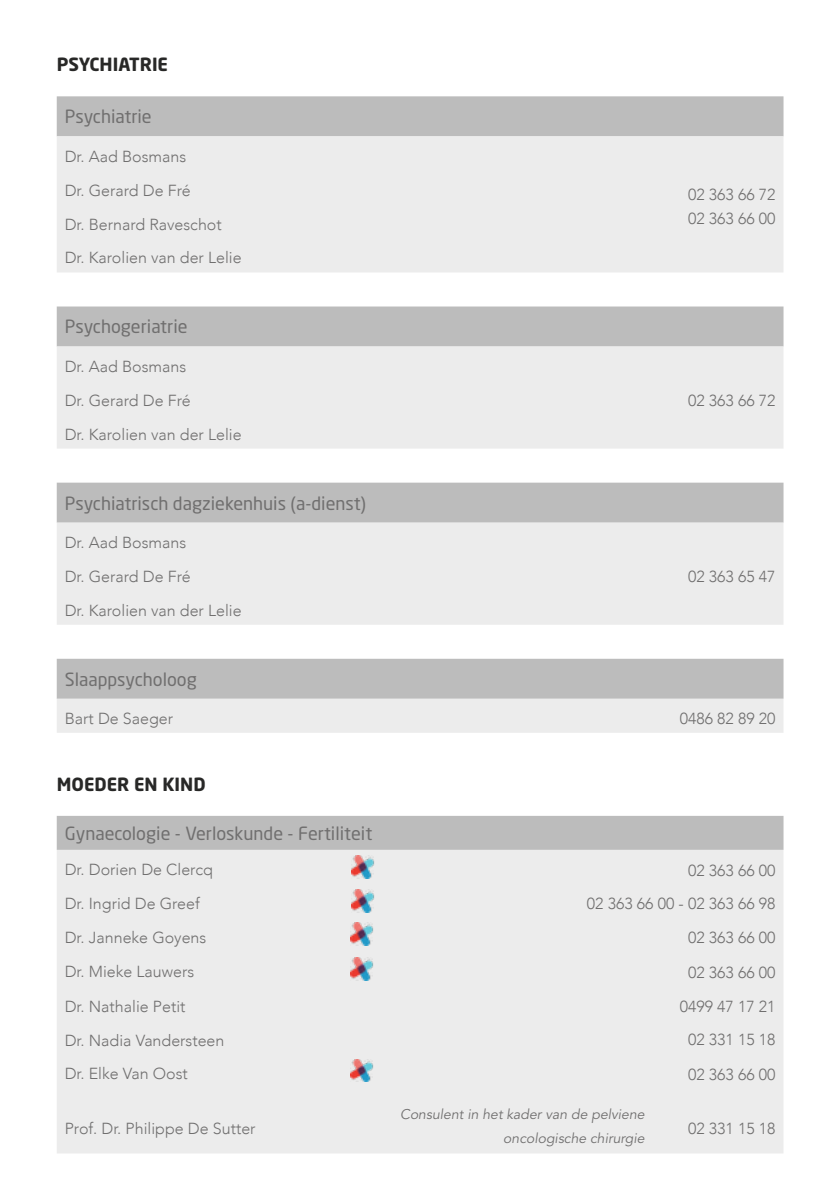
<style>
.page{position:relative;width:840px;height:1191px;background:#fff}
.page>*{position:absolute;margin:0;border:0;box-sizing:border-box;transform-origin:0 0}
.t1{font:18px "Neo Sans Pro";color:#706f6f}
.t2{font:700 18px "Neo Sans Pro";color:#282827}
.t3{font:300 16px/33.6px "Avenir";color:#706f6f}
.t4{font:italic 14px/24px "Avenir LT Std";color:#706f6f;text-align:right}
</style>
<div class="page">
<div style="left:57px;top:96px;width:726px;height:40px;background:#bcbcbc"></div>
<svg style="left:57px;top:136px;width:726px;height:597px;fill:#ececec"></svg>
<div style="left:57px;top:816px;width:726px;height:34px;background:#bcbcbc"></div>
<div style="left:57px;top:850px;width:726px;height:303px;background:#ececec"></div>
<img style="left:350px;top:957px;width:27px;height:23px">
<img style="left:350px;top:1059px;width:27px;height:22px">
<img style="left:351px;top:855px;width:27px;height:23px">
<img style="left:350px;top:922px;width:27px;height:23px">
<img style="left:351px;top:890px;width:27px;height:22px">
<svg style="left:58px;top:1133px;width:15px;height:12px"></svg>
<p class="t2" style="left:57px;top:53px;width:113px">PSYCHIATRIE</p>
<p class="t1" style="left:65px;top:106px;width:88px">Psychiatrie</p>
<p class="t3" style="left:65px;top:140px;width:123px">Dr. Aad Bosmans</p>
<p class="t3" style="left:65px;top:174px;width:178px">Dr. Gerard De Fré<br>Dr. Bernard Raveschot<br>Dr. Karolien van der Lelie</p>
<p class="t1" style="left:65px;top:316px;width:124px">Psychogeriatrie</p>
<p class="t3" style="left:65px;top:349px;width:127px">Dr. Aad Bosmans<br>Dr. Gerard De Fré</p>
<p class="t3" style="left:65px;top:417px;width:178px">Dr. Karolien van der Lelie</p>
<p class="t1" style="left:65px;top:492px;width:303px">Psychiatrisch dagziekenhuis (a-dienst)</p>
<p class="t3" style="left:65px;top:525px;width:127px">Dr. Aad Bosmans<br>Dr. Gerard De Fré</p>
<p class="t3" style="left:65px;top:593px;width:178px">Dr. Karolien van der Lelie</p>
<p class="t3" style="left:687px;top:183px;width:89px;line-height:24px">02 363 66 72<br>02 363 66 00</p>
<p class="t3" style="left:687px;top:384px;width:89px">02 363 66 72</p>
<p class="t3" style="left:687px;top:559px;width:89px">02 363 65 47</p>
<p class="t1" style="left:65px;top:668px;width:133px">Slaappsycholoog</p>
<p class="t3" style="left:65px;top:702px;width:110px">Bart De Saeger</p>
<p class="t3" style="left:679px;top:702px;width:97px">0486 82 89 20</p>
<p class="t2" style="left:57px;top:772px;width:150px">MOEDER EN KIND</p>
<p class="t1" style="left:65px;top:822px;width:309px">Gynaecologie - Verloskunde - Fertiliteit</p>
<p class="t3" style="left:65px;top:852px;width:149px">Dr. Dorien De Clercq</p>
<p class="t3" style="left:687px;top:853px;width:89px">02 363 66 00</p>
<p class="t3" style="left:65px;top:886px;width:136px">Dr. Ingrid De Greef</p>
<p class="t3" style="left:586px;top:886px;width:190px">02 363 66 00 - 02 363 66 98</p>
<p class="t3" style="left:65px;top:920px;width:143px">Dr. Janneke Goyens</p>
<p class="t3" style="left:687px;top:920px;width:89px">02 363 66 00</p>
<p class="t3" style="left:65px;top:954px;width:131px">Dr. Mieke Lauwers</p>
<p class="t3" style="left:687px;top:955px;width:89px">02 363 66 00</p>
<p class="t3" style="left:65px;top:989px;width:122px">Dr. Nathalie Petit</p>
<p class="t3" style="left:679px;top:989px;width:97px">0499 47 17 21</p>
<p class="t3" style="left:65px;top:1023px;width:161px">Dr. Nadia Vandersteen</p>
<p class="t3" style="left:687px;top:1022px;width:89px">02 331 15 18</p>
<p class="t3" style="left:65px;top:1056px;width:125px">Dr. Elke Van Oost</p>
<p class="t3" style="left:687px;top:1057px;width:89px">02 363 66 00</p>
<p class="t3" style="left:65px;top:1111px;width:192px">Prof. Dr. Philippe De Sutter</p>
<p class="t4" style="left:400px;top:1102px;width:246px">Consulent in het kader van de pelviene oncologische chirurgie</p>
<p class="t3" style="left:687px;top:1111px;width:89px">02 331 15 18</p>
</div>
